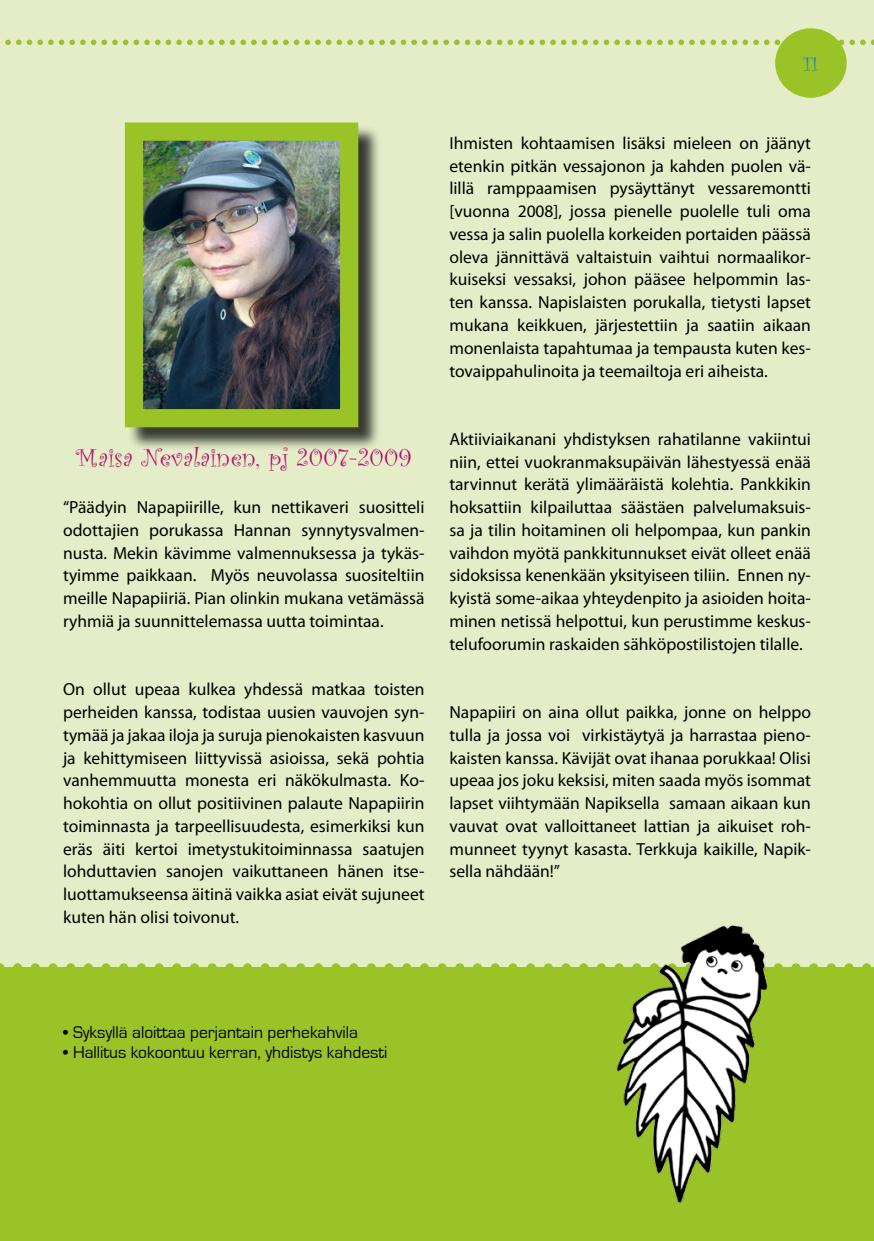
<style>
.page{position:relative;width:874px;height:1241px;background:#fff}
.page>*{position:absolute;margin:0;border:0;box-sizing:border-box;transform-origin:0 0}
.t1{font:26.25px "Curlz";letter-spacing:.02em;color:#b31270}
.t2{font:21px "Curlz";color:#2581c4}
.t3{font:17.5px/22.8px "Myriad Pro";color:#000;text-align:justify}
.t4{font:17.5px "Eurostile";color:#000}
</style>
<div class="page">
<div style="left:0;top:0;width:873px;height:985px;background:#e4edc8"></div>
<div style="left:0;top:967px;width:873px;height:273px;background:#9ac328"></div>
<svg style="left:0;top:40px;width:874px;height:5px"></svg>
<svg style="left:0;top:963px;width:874px;height:9px"></svg>
<div style="left:127px;top:125px;width:254px;height:325px;background:#000;opacity:.75"></div>
<img style="left:124px;top:122px;width:243px;height:314px">
<img style="left:599px;top:925px;width:181px;height:279px">
<div style="left:774px;top:28px;width:72px;height:70px;background:#9ac328;border-radius:50%"></div>
<p class="t2" style="left:803px;top:49px;width:16px">11</p>
<h1 class="t1" style="left:76px;top:438px;width:337px">Maisa Nevalainen, pj 2007-2009</h1>
<p class="t3" style="left:63px;top:495px;width:363px">“Päädyin Napapiirille, kun nettikaveri suositteli odottajien porukassa Hannan synnytysvalmen&shy;nusta. Mekin kävimme valmennuksessa ja tykäs&shy;tyimme paikkaan. Myös neuvolassa suositeltiin meille Napapiiriä. Pian olinkin mukana vetämässä ryhmiä ja suunnittelemassa uutta toimintaa.</p>
<p class="t3" style="left:63px;top:677px;width:363px">On ollut upeaa kulkea yhdessä matkaa toisten perheiden kanssa, todistaa uusien vauvojen syn&shy;tymää ja jakaa iloja ja suruja pienokaisten kasvuun ja kehittymiseen liittyvissä asioissa, sekä pohtia vanhemmuutta monesta eri näkökulmasta. Ko&shy;hokohtia on ollut positiivinen palaute Napapiirin toiminnasta ja tarpeellisuudesta, esimerkiksi kun eräs äiti kertoi imetystukitoiminnassa saatujen lohduttavien sanojen vaikuttaneen hänen itse&shy;luottamukseensa äitinä vaikka asiat eivät sujuneet kuten hän olisi toivonut.</p>
<p class="t3" style="left:449px;top:131px;width:363px">Ihmisten kohtaamisen lisäksi mieleen on jäänyt etenkin pitkän vessajonon ja kahden puolen vä&shy;lillä ramppaamisen pysäyttänyt vessaremontti [vuonna 2008], jossa pienelle puolelle tuli oma vessa ja salin puolella korkeiden portaiden päässä oleva jännittävä valtaistuin vaihtui normaalikor&shy;kuiseksi vessaksi, johon pääsee helpommin las&shy;ten kanssa. Napislaisten porukalla, tietysti lapset mukana keikkuen, järjestettiin ja saatiin aikaan monenlaista tapahtumaa ja tempausta kuten kes&shy;tovaippahulinoita ja teemailtoja eri aiheista.</p>
<p class="t3" style="left:449px;top:427px;width:363px">Aktiiviaikanani yhdistyksen rahatilanne vakiintui niin, ettei vuokranmaksupäivän lähestyessä enää tarvinnut kerätä ylimääräistä kolehtia. Pankkikin hoksattiin kilpailuttaa säästäen palvelumaksuis&shy;sa ja tilin hoitaminen oli helpompaa, kun pankin vaihdon myötä pankkitunnukset eivät olleet enää sidoksissa kenenkään yksityiseen tiliin. Ennen ny&shy;kyistä some-aikaa yhteydenpito ja asioiden hoita&shy;minen netissä helpottui, kun perustimme keskus&shy;telufoorumin raskaiden sähköpostilistojen tilalle.</p>
<p class="t3" style="left:449px;top:700px;width:363px">Napapiiri on aina ollut paikka, jonne on helppo tulla ja jossa voi virkistäytyä ja harrastaa pieno&shy;kaisten kanssa. Kävijät ovat ihanaa porukkaa! Olisi upeaa jos joku keksisi, miten saada myös isommat lapset viihtymään Napiksella samaan aikaan kun vauvat ovat valloittaneet lattian ja aikuiset roh&shy;munneet tyynyt kasasta. Terkkuja kaikille, Napik&shy;sella nähdään!”</p>
<p class="t4" style="left:63px;top:1022px;width:296px">• Syksyllä aloittaa perjantain perhekahvila</p>
<p class="t4" style="left:63px;top:1042px;width:326px">• Hallitus kokoontuu kerran, yhdistys kahdesti</p>
</div>
